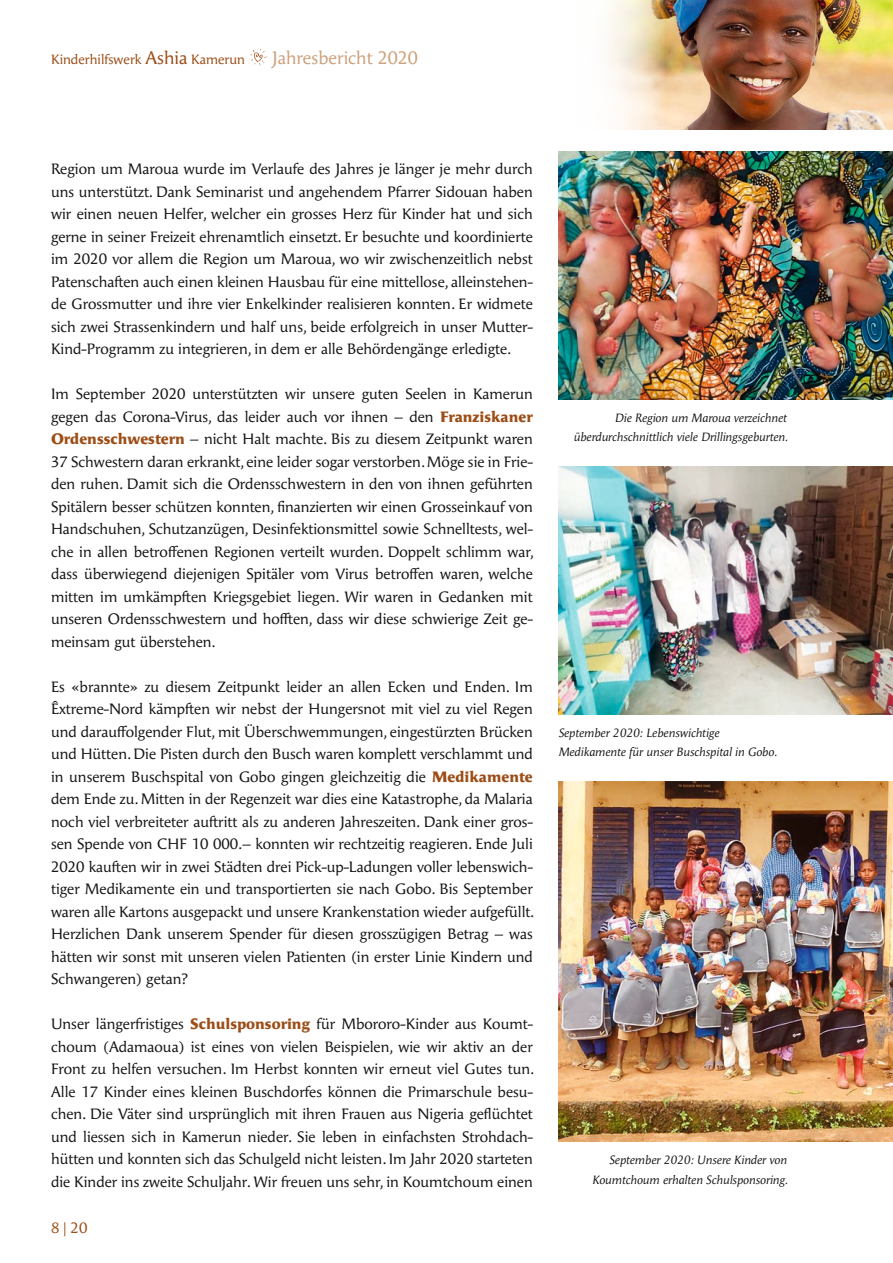
<style>
.page{position:relative;width:893px;height:1263px;background:#fff}
.page>*{position:absolute;margin:0;border:0;box-sizing:border-box;transform-origin:0 0}
.t1{font:18px "Angie Pro";color:#cda17c}
.Grundschrift{font:15px/22.5px "Angie Pro";color:#151616;text-align:justify}
.t2{font:15px "Angie Pro";color:#9c4d16}
.t3{font:13.5px "Angie Pro";color:#9c4d16}
.Bildlegenden_rechtsb{font:italic 12px/19.5px "Angie Pro";color:#151616;text-align:right}
.Bildlegenden_linksbü{font:italic 12px/19.5px "Angie Pro";color:#151616}
.s1{font-size:18px}
.s2{font-weight:900;color:#9c4d16}
</style>
<div class="page">
<img style="left:607px;top:0;width:286px;height:129px">
<svg style="left:250px;top:49px;width:17px;height:17px"></svg>
<img style="left:558px;top:782px;width:335px;height:360px">
<img style="left:558px;top:467px;width:335px;height:247px">
<img style="left:558px;top:152px;width:335px;height:247px">
<p class="t3" style="left:51px;top:50px;width:195px">Kinderhilfswerk <span class="s1">Ashia</span> Kamerun</p>
<p class="t1" style="left:273px;top:45px;width:147px">Jahresbericht 2020</p>
<p class="Grundschrift" style="left:51px;top:157px;width:483px">Region um Maroua wurde im Verlaufe des Jahres je länger je mehr durch uns unterstützt. Dank Seminarist und angehendem Pfarrer Sidouan haben wir einen neuen Helfer, welcher ein grosses Herz für Kinder hat und sich gerne in seiner Freizeit ehrenamtlich einsetzt. Er besuchte und koordinierte im 2020 vor allem die Region um Maroua, wo wir zwischenzeitlich nebst Patenschaften auch einen kleinen Hausbau für eine mittellose, alleinstehen&shy;de Grossmutter und ihre vier Enkelkinder realisieren konnten. Er widmete sich zwei Strassenkindern und half uns, beide erfolgreich in unser Mutter-Kind-Programm zu integrieren, in dem er alle Behördengänge erledigte.</p>
<p class="Grundschrift" style="left:51px;top:382px;width:485px">Im September 2020 unterstützten wir unsere guten Seelen in Kamerun gegen das Corona-Virus, das leider auch vor ihnen – den <span class="s2">Franziskaner Ordensschwestern</span> – nicht Halt machte. Bis zu diesem Zeitpunkt waren 37 Schwestern daran erkrankt, eine leider sogar verstorben. Möge sie in Frie&shy;den ruhen. Damit sich die Ordensschwestern in den von ihnen geführten Spitälern besser schützen konnten, finanzierten wir einen Grosseinkauf von Handschuhen, Schutzanzügen, Desinfektionsmittel sowie Schnelltests, wel&shy;che in allen betroffenen Regionen verteilt wurden. Doppelt schlimm war, dass überwiegend diejenigen Spitäler vom Virus betroffen waren, welche mitten im umkämpften Kriegsgebiet liegen. Wir waren in Gedanken mit unseren Ordensschwestern und hofften, dass wir diese schwierige Zeit ge&shy;meinsam gut überstehen.</p>
<p class="Grundschrift" style="left:51px;top:674px;width:485px">Es «brannte» zu diesem Zeitpunkt leider an allen Ecken und Enden. Im Êxtreme-Nord kämpften wir nebst der Hungersnot mit viel zu viel Regen und darauffolgender Flut, mit Überschwemmungen, eingestürzten Brücken und Hütten. Die Pisten durch den Busch waren komplett verschlammt und in unserem Buschspital von Gobo gingen gleichzeitig die <span class="s2">Medikamente </span>dem Ende zu. Mitten in der Regenzeit war dies eine Katastrophe, da Malaria noch viel verbreiteter auftritt als zu anderen Jahreszeiten. Dank einer gros&shy;sen Spende von CHF 10 000.– konnten wir rechtzeitig reagieren. Ende Juli 2020 kauften wir in zwei Städten drei Pick-up-Ladungen voller lebenswich&shy;tiger Medikamente ein und transportierten sie nach Gobo. Bis September waren alle Kartons ausgepackt und unsere Krankenstation wieder aufgefüllt.<br>Herzlichen Dank unserem Spender für diesen grosszügigen Betrag – was hätten wir sonst mit unseren vielen Patienten (in erster Linie Kindern und Schwangeren) getan?</p>
<p class="Grundschrift" style="left:51px;top:1012px;width:485px">Unser längerfristiges <span class="s2">Schulsponsoring</span> für Mbororo-Kinder aus Koumt&shy;choum (Adamaoua) ist eines von vielen Beispielen, wie wir aktiv an der Front zu helfen versuchen. Im Herbst konnten wir erneut viel Gutes tun.<br>Alle 17 Kinder eines kleinen Buschdorfes können die Primarschule besu&shy;chen. Die Väter sind ursprünglich mit ihren Frauen aus Nigeria geflüchtet und liessen sich in Kamerun nieder. Sie leben in einfachsten Strohdach&shy;hütten und konnten sich das Schulgeld nicht leisten. Im Jahr 2020 starteten die Kinder ins zweite Schuljahr. Wir freuen uns sehr, in Koumtchoum einen</p>
<p class="t2" style="left:51px;top:1217px;width:38px">8 | 20</p>
<p class="Bildlegenden_rechtsb" style="left:573px;top:407px;width:216px">Die Region um Maroua verzeichnet überdurchschnittlich viele Drillingsgeburten.</p>
<p class="Bildlegenden_linksbü" style="left:558px;top:722px;width:220px">September 2020: Lebenswichtige<br>Medikamente für unser Buschspital in Gobo.</p>
<p class="Bildlegenden_rechtsb" style="left:592px;top:1150px;width:197px">September 2020: Unsere Kinder von<br>Koumtchoum erhalten Schulsponsoring.</p>
</div>
